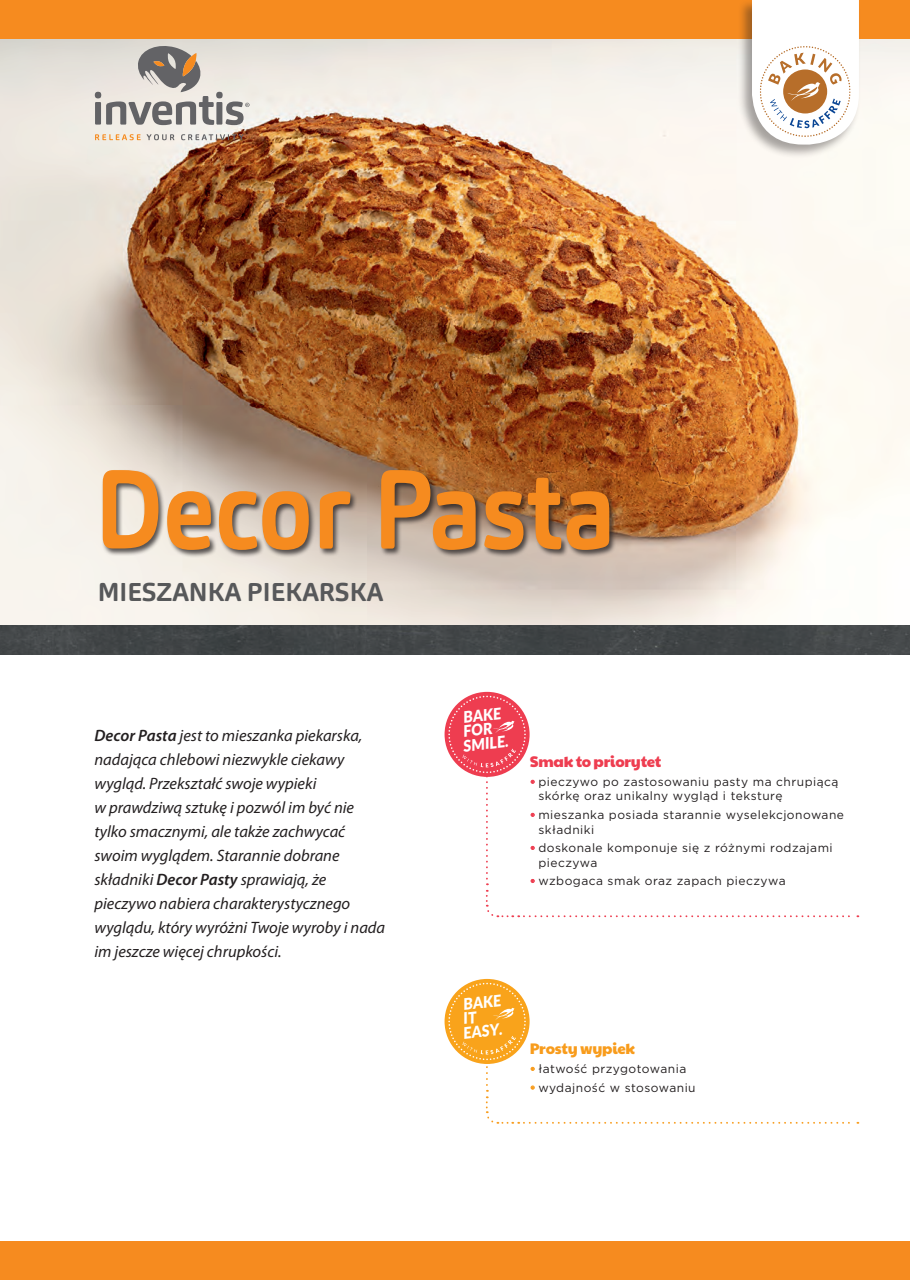
<style>
.page{position:relative;width:910px;height:1280px;background:#fff}
.page>*{position:absolute;margin:0;border:0;box-sizing:border-box;transform-origin:0 0}
.Nazwa_mieszanki{font:700 111px "Carnas";color:#f68b1f;scale:.88 1}
.Przeznaczenie_miesza{font:700 25.5px "Carnas";color:#57585a}
.Opis{font:italic 16.5px/24px "Myriad Pro";color:#231f20}
.t1{font:900 15.9px/14.2px "Lato";color:#fff;scale:.89 1}
.t2{font:900 15.9px/14.2px "Lato";color:#fff;scale:.89 1}
.Smile_-_Header{font:15px "Paytone One";letter-spacing:-.015em;color:#ee3d50}
.Easy_-_Header{font:15px "Paytone One";letter-spacing:-.015em;color:#f89c1c}
.t3{font:12px/14.4px "Gotham";letter-spacing:.04em;color:#231f20}
.s1{font-weight:600}
.s2{color:#ee3d50}
.s3{color:#f89c1c}
</style>
<div class="page">
<img style="left:0;top:38px;width:910px;height:587px">
<div style="left:0;top:0;width:910px;height:38px;background:#f68b1f"></div>
<div style="left:0;top:625px;width:910px;height:30px;background:#424647"></div>
<div style="left:101px;top:468px;width:516px;height:90px;background:#231f20;opacity:.75"></div>
<div style="left:0;top:1242px;width:910px;height:38px;background:#f68b1f"></div>
<div style="left:445px;top:979px;width:85px;height:85px;background:#f9a31b;border-radius:50%"></div>
<svg style="left:448px;top:983px;width:410px;height:141px"></svg>
<div style="left:445px;top:692px;width:85px;height:85px;background:#ee3d50;border-radius:50%"></div>
<svg style="left:448px;top:696px;width:410px;height:222px"></svg>
<svg style="left:147px;top:134px;width:27px;height:6px"></svg>
<svg style="left:181px;top:134px;width:63px;height:6px"></svg>
<svg style="left:95px;top:134px;width:46px;height:6px"></svg>
<svg style="left:95px;top:46px;width:155px;height:79px;background:#c2bdb8"></svg>
<div style="left:737px;top:0;width:124px;height:159px;background:#231f20;opacity:.4"></div>
<svg style="left:752px;top:0;width:107px;height:145px"></svg>
<p class="Nazwa_mieszanki" style="left:94px;top:438px;width:594px">Decor Pasta</p>
<p class="Przeznaczenie_miesza" style="left:98px;top:576px;width:287px">MIESZANKA PIEKARSKA</p>
<p class="Opis" style="left:94px;top:723px;width:292px"><span class="s1">Decor Pasta</span> jest to mieszanka piekarska, nadająca chlebowi niezwykle ciekawy wygląd. Przekształć swoje wypieki<br>w prawdziwą sztukę i pozwól im być nie tylko smacznymi, ale także zachwycać swoim wyglądem. Starannie dobrane składniki <span class="s1">Decor Pasty</span> sprawiają, że pieczywo nabiera charakterystycznego wyglądu, który wyróżni Twoje wyroby i nada im jeszcze więcej chrupkości.</p>
<p class="t1" style="left:459px;top:710px;width:53px;rotate:-6deg">BAKE<br>FOR<br>SMILE.</p>
<p class="Smile_-_Header" style="left:530px;top:748px;width:133px">Smak to priorytet</p>
<p class="t3" style="left:538px;top:774px;width:302px;text-indent:-9px"><span class="s2">•</span> pieczywo po zastosowaniu pasty ma chrupiącą skórkę oraz unikalny wygląd i teksturę</p>
<p class="t3" style="left:538px;top:807px;width:307px;text-indent:-9px"><span class="s2">•</span> mieszanka posiada starannie wyselekcjonowane składniki</p>
<p class="t3" style="left:538px;top:840px;width:296px;text-indent:-9px"><span class="s2">•</span> doskonale komponuje się z różnymi rodzajami pieczywa</p>
<p class="t3" style="left:530px;top:873px;width:257px"><span class="s2">•</span> wzbogaca smak oraz zapach pieczywa</p>
<p class="t2" style="left:459px;top:999px;width:48px;rotate:-6deg">BAKE<br>IT<br>EASY.</p>
<p class="Easy_-_Header" style="left:530px;top:1035px;width:107px">Prosty wypiek</p>
<p class="t3" style="left:530px;top:1061px;width:158px"><span class="s3">•</span> łatwość przygotowania</p>
<p class="t3" style="left:530px;top:1080px;width:167px"><span class="s3">•</span> wydajność w stosowaniu</p>
</div>
